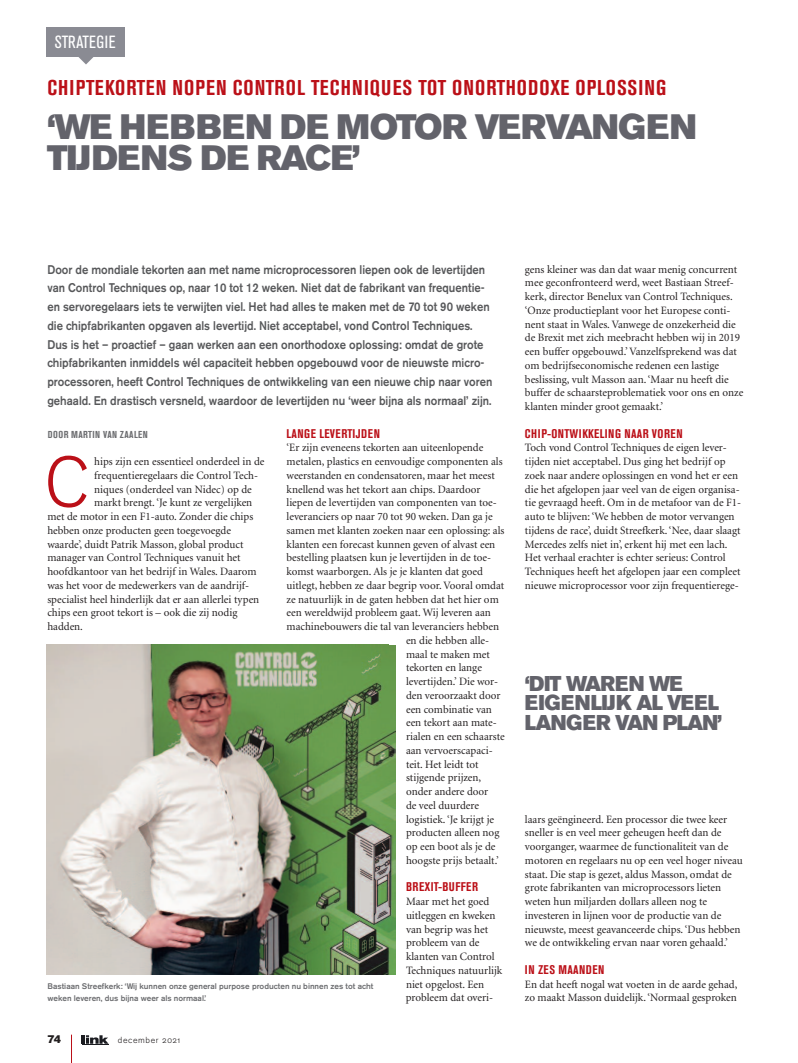
<style>
.page{position:relative;width:798px;height:1063px;background:#fff}
.page>*{position:absolute;margin:0;border:0;box-sizing:border-box;transform-origin:0 0}
.t1{font:300 70px "Akzidenz Grotesk BE";color:#bb1018;scale:.96 1}
.t2{font:35px/31.5px "Akzidenz Grotesk BE Super";letter-spacing:-.015em;color:#63636b}
.t3{font:700 condensed 21.25px "Akzidenz Grotesk BE";letter-spacing:.05em;color:#bb1018}
.t4{font:21.25px/19.1px "Akzidenz Grotesk BE Super";letter-spacing:-.025em;color:#63636b;scale:.96 1}
.t5{font:condensed 17.5px "Akzidenz Grotesk BE";letter-spacing:.01em;color:#fff}
.t6{font:500 12.5px/18.8px "Akzidenz Grotesk BE";color:#57585a;scale:.9 1}
.t7{font:700 condensed 12.5px "Akzidenz Grotesk BE";letter-spacing:.035em;color:#bb1018}
.t8{font:11.25px/13.8px "Minion";color:#231f20}
.t9{font:11.25px "Akzidenz Grotesk BE Super";color:#231f20}
.t10{font:700 condensed 10px "Akzidenz Grotesk BE";letter-spacing:.035em;color:#6c6d70}
.t11{font:300 8.75px "Akzidenz Grotesk BE";letter-spacing:.07em;color:#231f20}
.t12{font:500 8.12px/11.9px "Akzidenz Grotesk BE";color:#6c6d70}
.s1{font-family:"Akzidenz Grotesk BE Light Os F";font-weight:400}
</style>
<div class="page">
<svg style="left:78px;top:57px;width:16px;height:7px"></svg>
<div style="left:46px;top:27px;width:78px;height:30px;background:#8a8b93"></div>
<svg style="left:82px;top:1035px;width:27px;height:10px"></svg>
<svg style="left:71px;top:1035px;width:1px;height:28px"></svg>
<img style="left:46px;top:645px;width:349px;height:330px">
<h3 class="t5" style="left:55px;top:35px;width:63px">STRATEGIE</h3>
<h3 class="t3" style="left:47px;top:80px;width:620px">CHIPTEKORTEN NOPEN CONTROL TECHNIQUES TOT ONORTHODOXE OPLOSSING</h3>
<h2 class="t2" style="left:47px;top:113px;width:651px">‘WE HEBBEN DE MOTOR VERVANGEN<br>TIJDENS DE RACE’</h2>
<p class="t6" style="left:47px;top:261px;width:496px">Door de mondiale tekorten aan met name microprocessoren liepen ook de levertijden van Control Techniques op, naar 10 tot 12 weken. Niet dat de fabrikant van frequentie&shy;en servoregelaars iets te verwijten viel. Het had alles te maken met de 70 tot 90 weken die chipfabrikanten opgaven als levertijd. Niet acceptabel, vond Control Techniques.<br>Dus is het – proactief – gaan werken aan een onorthodoxe oplossing: omdat de grote chipfabrikanten inmiddels wél capaciteit hebben opgebouwd voor de nieuwste micro&shy;processoren, heeft Control Techniques de ontwikkeling van een nieuwe chip naar voren gehaald. En drastisch versneld, waardoor de levertijden nu ‘weer bijna als normaal’ zijn.</p>
<p class="t10" style="left:48px;top:431px;width:101px">DOOR MARTIN VAN ZAALEN</p>
<p class="t7" style="left:286px;top:429px;width:95px">LANGE LEVERTIJDEN</p>
<p class="t8" style="left:286px;top:442px;width:198px">‘Er zijn eveneens tekorten aan uiteenlopende</p>
<p class="t8" style="left:286px;top:456px;width:217px">metalen, plastics en eenvoudige componenten als</p>
<p class="t8" style="left:286px;top:469px;width:209px">weerstanden en condensatoren, maar het meest</p>
<p class="t8" style="left:286px;top:483px;width:195px">knellend was het tekort aan chips. Daardoor</p>
<p class="t8" style="left:286px;top:497px;width:211px">liepen de levertijden van componenten van toe-</p>
<p class="t8" style="left:286px;top:511px;width:207px">leveranciers op naar 70 tot 90 weken. Dan ga je</p>
<p class="t8" style="left:286px;top:524px;width:219px">samen met klanten zoeken naar een oplossing: als</p>
<p class="t8" style="left:286px;top:538px;width:210px">klanten een forecast kunnen geven of alvast een</p>
<p class="t8" style="left:286px;top:552px;width:206px">bestelling plaatsen kun je levertijden in de toe-</p>
<p class="t8" style="left:286px;top:566px;width:198px">komst waarborgen. Als je je klanten dat goed</p>
<p class="t8" style="left:286px;top:579px;width:219px">uitlegt, hebben ze daar begrip voor. Vooral omdat</p>
<p class="t8" style="left:286px;top:593px;width:213px">ze natuurlijk in de gaten hebben dat het hier om</p>
<p class="t8" style="left:286px;top:607px;width:206px">een wereldwijd probleem gaat. Wij leveren aan</p>
<p class="t8" style="left:286px;top:621px;width:214px">machinebouwers die tal van leveranciers hebben</p>
<p class="t8" style="left:406px;top:634px;width:85px">en die hebben alle-</p>
<p class="t8" style="left:406px;top:648px;width:85px">maal te maken met</p>
<p class="t8" style="left:406px;top:662px;width:77px">tekorten en lange</p>
<p class="t8" style="left:406px;top:676px;width:93px">levertijden.’ Die wor-</p>
<p class="t8" style="left:406px;top:689px;width:96px">den veroorzaakt door</p>
<p class="t8" style="left:406px;top:703px;width:87px">een combinatie van</p>
<p class="t8" style="left:406px;top:717px;width:92px">een tekort aan mate-</p>
<p class="t8" style="left:406px;top:731px;width:100px">rialen en een schaarste</p>
<p class="t8" style="left:406px;top:744px;width:88px">aan vervoerscapaci-</p>
<p class="t8" style="left:406px;top:758px;width:74px">teit. Het leidt tot</p>
<p class="t8" style="left:406px;top:772px;width:77px">stijgende prijzen,</p>
<p class="t8" style="left:406px;top:786px;width:84px">onder andere door</p>
<p class="t8" style="left:406px;top:799px;width:74px">de veel duurdere</p>
<p class="t8" style="left:406px;top:813px;width:90px">logistiek. ‘Je krijgt je</p>
<p class="t8" style="left:406px;top:827px;width:95px">producten alleen nog</p>
<p class="t8" style="left:406px;top:841px;width:91px">op een boot als je de</p>
<p class="t8" style="left:406px;top:854px;width:94px">hoogste prijs betaalt.’</p>
<p class="t7" style="left:406px;top:883px;width:73px">BREXIT-BUFFER</p>
<p class="t8" style="left:405px;top:896px;width:98px">Maar met het goed uitleggen en kweken van begrip was het probleem van de klanten van Control<br>Techniques natuurlijk niet opgelost. Een probleem dat overi-</p>
<h1 class="t1" style="left:45px;top:452px;width:48px">C</h1>
<p class="t8" style="left:94px;top:456px;width:172px">hips zijn een essentieel onderdeel in de</p>
<p class="t8" style="left:94px;top:469px;width:165px">frequentieregelaars die Control Tech-</p>
<p class="t8" style="left:94px;top:483px;width:159px">niques (onderdeel van Nidec) op de</p>
<p class="t8" style="left:94px;top:497px;width:159px">markt brengt. ‘Je kunt ze vergelijken</p>
<p class="t8" style="left:47px;top:511px;width:207px">met de motor in een F1-auto. Zonder die chips</p>
<p class="t8" style="left:47px;top:524px;width:185px">hebben onze producten geen toegevoegde</p>
<p class="t8" style="left:47px;top:538px;width:198px">waarde’, duidt Patrik Masson, global product</p>
<p class="t8" style="left:47px;top:552px;width:195px">manager van Control Techniques vanuit het</p>
<p class="t8" style="left:47px;top:566px;width:210px">hoofdkantoor van het bedrijf in Wales. Daarom</p>
<p class="t8" style="left:47px;top:579px;width:203px">was het voor de medewerkers van de aandrijf-</p>
<p class="t8" style="left:47px;top:593px;width:213px">specialist heel hinderlijk dat er aan allerlei typen</p>
<p class="t8" style="left:47px;top:607px;width:191px">chips een groot tekort is – ook die zij nodig</p>
<p class="t8" style="left:47px;top:621px;width:37px">hadden.</p>
<p class="t12" style="left:47px;top:981px;width:327px">Bastiaan Streefkerk: ‘Wij kunnen onze general purpose producten nu binnen zes tot acht weken leveren, dus bijna weer als normaal.’</p>
<p class="t9" style="left:47px;top:1034px;width:15px">74</p>
<p class="t11" style="left:118px;top:1036px;width:64px">december <span class="s1">2021</span></p>
<p class="t8" style="left:524px;top:263px;width:220px">gens kleiner was dan dat waar menig concurrent mee geconfronteerd werd, weet Bastiaan Streef&shy;kerk, director Benelux van Control Techniques. ‘Onze productieplant voor het Europese conti&shy;nent staat in Wales. Vanwege de onzekerheid die de Brexit met zich meebracht hebben wij in 2019 een buffer opgebouwd.’Vanzelfsprekend was dat om bedrijfseconomische redenen een lastige beslissing, vult Masson aan. ‘Maar nu heeft die buffer de schaarsteproblematiek voor ons en onze klanten minder groot gemaakt.’</p>
<p class="t7" style="left:524px;top:429px;width:159px">CHIP-ONTWIKKELING NAAR VOREN</p>
<p class="t8" style="left:524px;top:442px;width:218px">Toch vond Control Techniques de eigen lever&shy;tijden niet acceptabel. Dus ging het bedrijf op zoek naar andere oplossingen en vond het er een die het afgelopen jaar veel van de eigen organisa&shy;tie gevraagd heeft. Om in de metafoor van de F1- auto te blijven: ‘We hebben de motor vervangen tijdens de race’, duidt Streefkerk. ‘Nee, daar slaagt Mercedes zelfs niet in’, erkent hij met een lach.<br>Het verhaal erachter is echter serieus: Control Techniques heeft het afgelopen jaar een compleet nieuwe microprocessor voor zijn frequentierege-</p>
<h3 class="t4" style="left:524px;top:676px;width:207px">‘DIT WAREN WE<br>EIGENLIJK AL VEEL<br>LANGER VAN PLAN’</h3>
<p class="t8" style="left:524px;top:813px;width:219px">laars geëngineerd. Een processor die twee keer sneller is en veel meer geheugen heeft dan de voorganger, waarmee de functionaliteit van de motoren en regelaars nu op een veel hoger niveau staat. Die stap is gezet, aldus Masson, omdat de grote fabrikanten van microprocessors lieten weten hun miljarden dollars alleen nog te investeren in lijnen voor de productie van de nieuwste, meest geavanceerde chips. ‘Dus hebben we de ontwikkeling ervan naar voren gehaald.’</p>
<p class="t7" style="left:524px;top:965px;width:81px">IN ZES MAANDEN</p>
<p class="t8" style="left:524px;top:978px;width:214px">En dat heeft nogal wat voeten in de aarde gehad, zo maakt Masson duidelijk. ‘Normaal gesproken</p>
</div>
